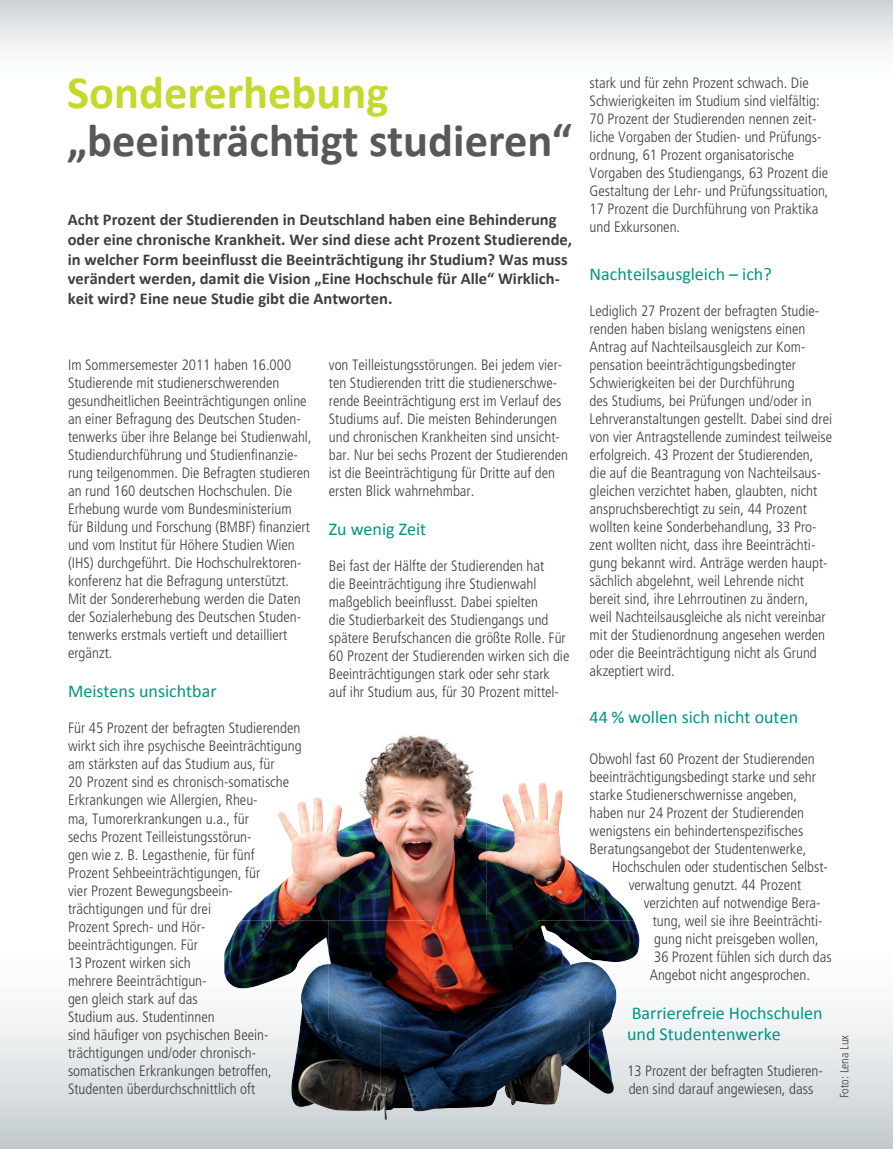
<style>
.page{position:relative;width:893px;height:1149px;background:#fff}
.page>*{position:absolute;margin:0;border:0;box-sizing:border-box;transform-origin:0 0}
.t1{font:700 46.5px "Calibri";color:#57585a}
.t2{font:700 46.5px "Calibri";color:#c4d82d}
.t3{font:18px/21px "Calibri";color:#009580}
.t4{font:700 16.5px/19.5px "Calibri";color:#3e3e3f}
.t5{font:300 condensed 15px/18px "Frutiger";color:#3e3e3f}
.t6{font:300 condensed 12px "Frutiger";color:#3e3e3f}
</style>
<div class="page">
<div style="left:0;top:0;width:893px;height:94px;background:linear-gradient(to bottom,#d3d9dc,#fff)"></div>
<svg style="left:0;top:936px;width:893px;height:212px"></svg>
<img style="left:339px;top:735px;width:147px;height:184px">
<img style="left:243px;top:797px;width:96px;height:122px">
<img style="left:486px;top:782px;width:99px;height:137px">
<img style="left:585px;top:895px;width:48px;height:24px">
<img style="left:224px;top:919px;width:415px;height:100px">
<img style="left:290px;top:1019px;width:91px;height:91px">
<img style="left:381px;top:1019px;width:104px;height:100px">
<img style="left:485px;top:1019px;width:105px;height:87px">
<img style="left:589px;top:1019px;width:25px;height:74px">
<h1 class="t2" style="left:67px;top:63px;width:323px">Sondererhebung</h1>
<h1 class="t1" style="left:67px;top:111px;width:506px">„beeinträchtigt studieren“</h1>
<p class="t4" style="left:68px;top:209px;width:506px">Acht Prozent der Studierenden in Deutschland haben eine Behinderung oder eine chronische Krankheit. Wer sind diese acht Prozent Studierende, in welcher Form beeinflusst die Beeinträchtigung ihr Studium? Was muss verändert werden, damit die Vision „Eine Hochschule für Alle“ Wirklich&shy;keit wird? Eine neue Studie gibt die Antworten.</p>
<p class="t5" style="left:68px;top:356px;width:245px">Im Sommersemester 2011 haben 16.000<br>Studierende mit studienerschwerenden gesundheitlichen Beeinträchtigungen online an einer Befragung des Deutschen Studen&shy;tenwerks über ihre Belange bei Studienwahl, Studiendurchführung und Studienfinanzie&shy;rung teilgenommen. Die Befragten studieren an rund 160 deutschen Hochschulen. Die Erhebung wurde vom Bundesministerium<br>für Bildung und Forschung (BMBF) finanziert und vom Institut für Höhere Studien Wien (IHS) durchgeführt. Die Hochschulrektoren&shy;konferenz hat die Befragung unterstützt.<br>Mit der Sondererhebung werden die Daten der Sozialerhebung des Deutschen Studen&shy;tenwerks erstmals vertieft und detailliert ergänzt.</p>
<p class="t3" style="left:68px;top:679px;width:150px">Meistens unsichtbar</p>
<p class="t5" style="left:68px;top:719px;width:235px">Für 45 Prozent der befragten Studierenden wirkt sich ihre psychische Beeinträchtigung am stärksten auf das Studium aus, für<br>20 Prozent sind es chronisch-somatische Erkrankungen wie Allergien, Rheu-<br>ma, Tumorerkrankungen u.a., für<br>sechs Prozent Teilleistungsstörun-<br>gen wie z. B. Legasthenie, für fünf<br>Prozent Sehbeeinträchtigungen, für<br>vier Prozent Bewegungsbeein&shy;trächtigungen und für drei<br>Prozent Sprech- und Hör&shy;beeinträchtigungen. Für<br>13 Prozent wirken sich<br>mehrere Beeinträchtigun-<br>gen gleich stark auf das<br>Studium aus. Studentinnen<br>sind häufiger von psychischen Beein&shy;trächtigungen und/oder chronisch&shy;somatischen Erkrankungen betroffen, Studenten überdurchschnittlich oft</p>
<p class="t5" style="left:329px;top:356px;width:241px">von Teilleistungsstörungen. Bei jedem vier&shy;ten Studierenden tritt die studienerschwe&shy;rende Beeinträchtigung erst im Verlauf des Studiums auf. Die meisten Behinderungen und chronischen Krankheiten sind unsicht&shy;bar. Nur bei sechs Prozent der Studierenden ist die Beeinträchtigung für Dritte auf den ersten Blick wahrnehmbar.</p>
<p class="t3" style="left:329px;top:517px;width:99px">Zu wenig Zeit</p>
<p class="t5" style="left:329px;top:557px;width:242px">Bei fast der Hälfte der Studierenden hat<br>die Beeinträchtigung ihre Studienwahl maßgeblich beeinflusst. Dabei spielten<br>die Studierbarkeit des Studiengangs und spätere Berufschancen die größte Rolle. Für 60 Prozent der Studierenden wirken sich die Beeinträchtigungen stark oder sehr stark auf ihr Studium aus, für 30 Prozent mittel-</p>
<p class="t5" style="left:590px;top:74px;width:240px">stark und für zehn Prozent schwach. Die Schwierigkeiten im Studium sind vielfältig:<br>70 Prozent der Studierenden nennen zeit&shy;liche Vorgaben der Studien- und Prüfungs&shy;ordnung, 61 Pro zent organisatorische Vorgaben des Studiengangs, 63 Prozent die Gestaltung der Lehr- und Prüfungssituation, 17 Prozent die Durchführung von Praktika und Exkur sonen.</p>
<p class="t3" style="left:590px;top:262px;width:184px">Nachteilsausgleich – ich?</p>
<p class="t5" style="left:590px;top:301px;width:244px">Lediglich 27 Prozent der befragten Studie&shy;renden haben bislang wenigstens einen Antrag auf Nachteilsausgleich zur Kom&shy;pensation beeinträchtigungsbedingter Schwierigkeiten bei der Durchführung<br>des Studiums, bei Prüfungen und/oder in Lehrveranstaltungen gestellt. Dabei sind drei von vier Antragstellende zumindest teilweise erfolgreich. 43 Prozent der Studierenden, die auf die Beantragung von Nachteilsaus&shy;gleichen verzichtet haben, glaubten, nicht anspruchsberechtigt zu sein, 44 Prozent wollten keine Sonderbehandlung, 33 Pro&shy;zent wollten nicht, dass ihre Beeinträchti&shy;gung bekannt wird. Anträge werden haupt&shy;sächlich abgelehnt, weil Lehrende nicht bereit sind, ihre Lehrroutinen zu ändern, weil Nachteilsausgleiche als nicht vereinbar mit der Studienordnung angesehen werden oder die Beeinträchtigung nicht als Grund akzeptiert wird.</p>
<p class="t3" style="left:590px;top:705px;width:210px">44 % wollen sich nicht outen</p>
<p class="t5" style="left:590px;top:749px;width:227px">Obwohl fast 60 Prozent der Studierenden</p>
<p class="t5" style="left:590px;top:767px;width:228px">beeinträchtigungsbedingt starke und sehr</p>
<p class="t5" style="left:590px;top:785px;width:209px">starke Studienerschwernisse angeben,</p>
<p class="t5" style="left:590px;top:803px;width:216px">haben nur 24 Prozent der Studierenden</p>
<p class="t5" style="left:590px;top:821px;width:215px">wenigstens ein behindertenspezifisches</p>
<p class="t5" style="left:590px;top:839px;width:218px">Beratungsangebot der Studentenwerke,</p>
<p class="t5" style="left:612px;top:857px;width:217px">Hochschulen oder studentischen Selbst-</p>
<p class="t5" style="left:629px;top:875px;width:174px">verwaltung genutzt. 44 Prozent</p>
<p class="t5" style="left:644px;top:893px;width:178px">verzichten auf notwendige Bera-</p>
<p class="t5" style="left:653px;top:911px;width:171px">tung, weil sie ihre Beeinträchti-</p>
<p class="t5" style="left:654px;top:929px;width:166px">gung nicht preisgeben wollen,</p>
<p class="t5" style="left:654px;top:947px;width:179px">36 Prozent fühlen sich durch das</p>
<p class="t5" style="left:650px;top:965px;width:162px">Angebot nicht angesprochen.</p>
<p class="t3" style="left:627px;top:1001px;width:197px">Barrierefreie Hochschulen und Studentenwerke</p>
<p class="t5" style="left:627px;top:1061px;width:197px">13 Prozent der befragten Studieren&shy;den sind darauf angewiesen, dass</p>
<p class="t6" style="left:837px;top:1098px;width:65px;rotate:-90deg">Foto: Lena Lux</p>
</div>
